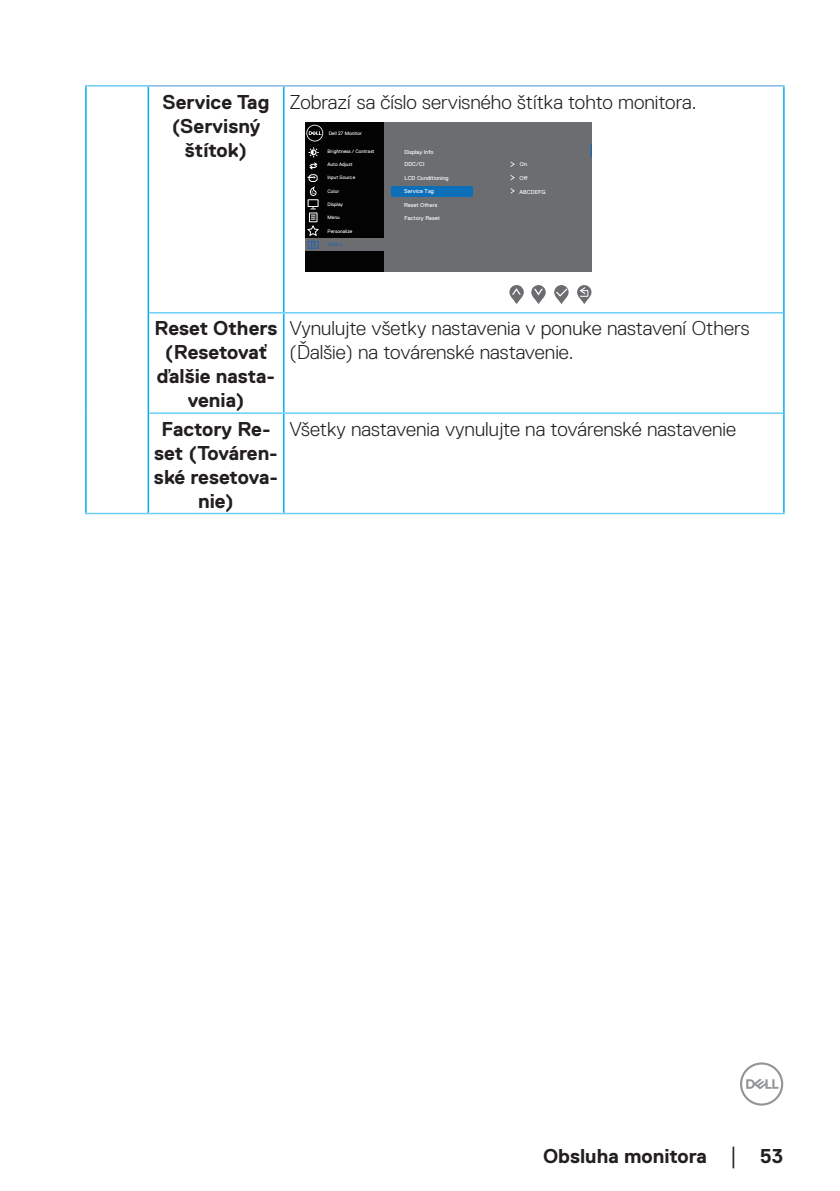
<style>
.page{position:relative;width:840px;height:1191px;background:#fff}
.page>*{position:absolute;margin:0;border:0;box-sizing:border-box;transform-origin:0 0}
.text_OSD_table{font:300 20px/24px "Dell Replica";color:#231f20}
.text_OSD_table-2{font:700 20px/24px "Dell Replica";color:#231f20;text-align:center}
.t1{font:5.8px/11.6px "Dell Replica";color:#fff}
.t2{font:5px "Dell Replica";color:#fff}
.t3{font:5px "Dell Replica";letter-spacing:.005em;color:#2264b0}
.s1{font-family:"Times New Roman";font-weight:400;font-size:18px}
</style>
<div class="page">
<svg style="left:740px;top:1062px;width:42px;height:43px"></svg>
<hr style="left:85px;top:513px;width:63px;height:1px;background:#6bcff6">
<hr style="left:85px;top:85px;width:63px;height:2px;background:#6bcff6">
<hr style="left:85px;top:87px;width:2px;height:226px;background:#00aeef">
<hr style="left:85px;top:313px;width:2px;height:100px;background:#00aeef">
<hr style="left:85px;top:413px;width:2px;height:100px;background:#00aeef">
<hr style="left:147px;top:87px;width:2px;height:226px;background:#00aeef">
<hr style="left:283px;top:87px;width:1px;height:225px;background:#00aeef">
<hr style="left:782px;top:87px;width:2px;height:226px;background:#00aeef">
<hr style="left:147px;top:313px;width:2px;height:100px;background:#00aeef">
<hr style="left:283px;top:313px;width:1px;height:99px;background:#00aeef">
<hr style="left:782px;top:313px;width:2px;height:100px;background:#00aeef">
<hr style="left:147px;top:413px;width:2px;height:100px;background:#00aeef">
<hr style="left:283px;top:414px;width:1px;height:99px;background:#00aeef">
<hr style="left:782px;top:413px;width:2px;height:100px;background:#00aeef">
<hr style="left:149px;top:312px;width:134px;height:1px;background:#6bcff6">
<hr style="left:283px;top:312px;width:499px;height:1px;background:#6bcff6">
<hr style="left:149px;top:412px;width:134px;height:2px;background:#6bcff6">
<hr style="left:283px;top:412px;width:499px;height:2px;background:#6bcff6">
<hr style="left:148px;top:513px;width:135px;height:1px;background:#6bcff6">
<hr style="left:283px;top:513px;width:501px;height:1px;background:#6bcff6">
<hr style="left:148px;top:85px;width:135px;height:2px;background:#84b6e2">
<hr style="left:283px;top:85px;width:501px;height:2px;background:#84b6e2">
<div style="left:304px;top:122px;width:287px;height:150px;background:#6c6d70"></div>
<div style="left:304px;top:122px;width:79px;height:150px;background:#030303"></div>
<div style="left:304px;top:238px;width:80px;height:13px;background:#6c6d70"></div>
<svg style="left:307px;top:176px;width:8px;height:3px"></svg>
<div style="left:307px;top:199px;width:11px;height:8px;border:1px solid #fff"></div>
<div style="left:308px;top:174px;width:9px;height:8px;border:1px solid #fff;border-radius:2px"></div>
<svg style="left:308px;top:186px;width:8px;height:23px"></svg>
<div style="left:309px;top:212px;width:8px;height:10px;border:1px solid #fff"></div>
<svg style="left:307px;top:215px;width:12px;height:34px"></svg>
<svg style="left:306px;top:125px;width:17px;height:16px"></svg>
<svg style="left:308px;top:147px;width:10px;height:23px"></svg>
<div style="left:391px;top:186px;width:81px;height:10px;background:#0c6fb8"></div>
<svg style="left:509px;top:285px;width:14px;height:14px"></svg>
<svg style="left:531px;top:285px;width:14px;height:14px"></svg>
<div style="left:554px;top:285px;width:14px;height:14px;background:#6c6d70;border-radius:50%"></div>
<svg style="left:576px;top:285px;width:15px;height:14px"></svg>
<svg style="left:511px;top:288px;width:11px;height:16px"></svg>
<svg style="left:532px;top:289px;width:11px;height:15px"></svg>
<svg style="left:554px;top:287px;width:14px;height:17px"></svg>
<svg style="left:578px;top:287px;width:11px;height:17px"></svg>
<svg style="left:510px;top:161px;width:4px;height:6px"></svg>
<svg style="left:510px;top:175px;width:4px;height:5px"></svg>
<svg style="left:510px;top:188px;width:4px;height:6px"></svg>
<p class="text_OSD_table-2" style="left:162px;top:90px;width:108px">Service Tag (Servisný štítok)</p>
<p class="text_OSD_table" style="left:289px;top:90px;width:408px">Zobrazí sa číslo servisného štítka tohto monitora.</p>
<p class="t2" style="left:327px;top:175px;width:29px">Input Source</p>
<p class="t2" style="left:328px;top:130px;width:35px">Dell 27 Monitor</p>
<p class="t2" style="left:327px;top:149px;width:48px">Brightness / Contrast</p>
<p class="t2" style="left:327px;top:161px;width:27px">Auto Adjust</p>
<p class="t1" style="left:404px;top:147px;width:31px">Display Info<br>DDC/CI</p>
<p class="t1" style="left:404px;top:172px;width:46px">LCD Conditioning</p>
<p class="t1" style="left:404px;top:199px;width:35px">Reset Others</p>
<p class="t1" style="left:404px;top:212px;width:37px">Factory Reset</p>
<p class="t1" style="left:519px;top:159px;width:9px">On</p>
<p class="t1" style="left:519px;top:186px;width:27px">ABCDEFG</p>
<p class="t1" style="left:519px;top:172px;width:6px">O</p>
<p class="t2" style="left:327px;top:188px;width:13px">Color</p>
<p class="t2" style="left:327px;top:202px;width:17px">Display</p>
<p class="t1" style="left:404px;top:185px;width:31px">Service Tag</p>
<p class="t2" style="left:327px;top:215px;width:14px">Menu</p>
<p class="t2" style="left:327px;top:228px;width:26px">Personalize</p>
<p class="t3" style="left:327px;top:242px;width:17px">Others</p>
<p class="text_OSD_table-2" style="left:154px;top:317px;width:124px">Reset Others (Resetovať ďalšie nasta&shy;venia)</p>
<p class="text_OSD_table" style="left:289px;top:317px;width:461px">Vynulujte všetky nastavenia v ponuke nastavení Others (Ďalšie) na továrenské nastavenie.</p>
<p class="text_OSD_table-2" style="left:154px;top:417px;width:125px">Factory Re&shy;set (Továren&shy;ské resetova&shy;nie)</p>
<p class="text_OSD_table" style="left:289px;top:417px;width:448px">Všetky nastavenia vynulujte na továrenské nastavenie</p>
<p class="text_OSD_table-2" style="left:542px;top:1143px;width:241px">Obsluha monitora <span class="s1">│</span> 53</p>
</div>
